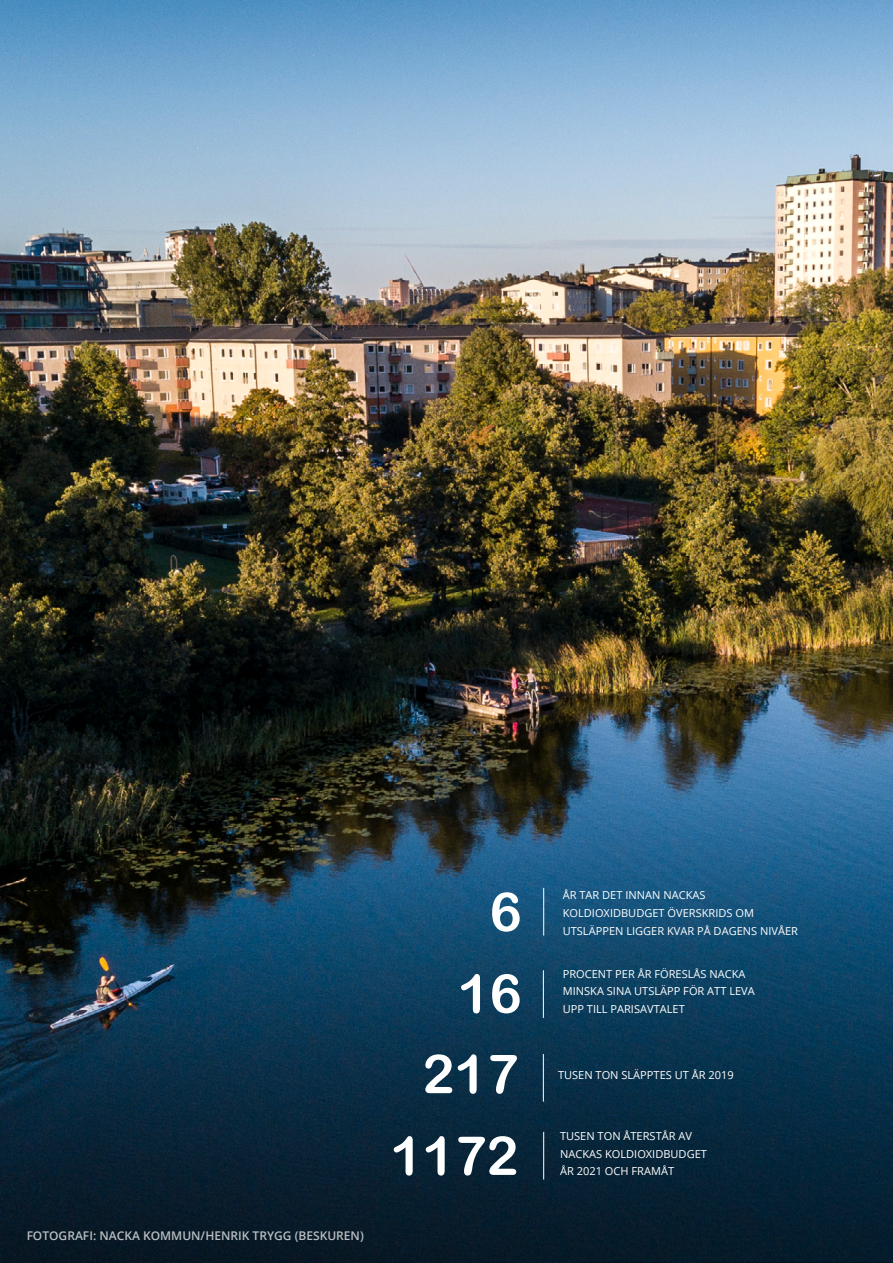
<style>
.page{position:relative;width:893px;height:1263px;background:#fff}
.page>*{position:absolute;margin:0;border:0;box-sizing:border-box;transform-origin:0 0}
.t1{font:53.85px/81.8px "Arial Rounded MT Bold";color:#fff;text-align:center}
.t2{font:600 12px "Open Sans";color:#fff}
.t3{font:11.1px/17.7px "Open Sans";color:#fff}
</style>
<div class="page">
<img style="left:0;top:0;width:893px;height:1262px">
<hr style="left:543px;top:1054px;width:1px;height:47px;background:#fff">
<hr style="left:543px;top:1132px;width:1px;height:47px;background:#fff">
<hr style="left:543px;top:970px;width:1px;height:48px;background:#fff">
<hr style="left:543px;top:888px;width:1px;height:47px;background:#fff">
<p class="t2" style="left:27px;top:1228px;width:339px">FOTOGRAFI: NACKA KOMMUN/HENRIK TRYGG (BESKUREN)</p>
<h1 class="t1" style="left:458px;top:870px;width:65px">6<br>16</h1>
<h1 class="t1" style="left:390px;top:1032px;width:129px">217<br>1172</h1>
<p class="t3" style="left:563px;top:886px;width:237px">ÅR TAR DET INNAN NACKAS<br>KOLDIOXIDBUDGET ÖVERSKRIDS OM<br>UTSLÄPPEN LIGGER KVAR PÅ DAGENS NIVÅER</p>
<p class="t3" style="left:563px;top:964px;width:194px">PROCENT PER ÅR FÖRESLÅS NACKA<br>MINSKA SINA UTSLÄPP FÖR ATT LEVA<br>UPP TILL PARISAVTALET</p>
<p class="t3" style="left:558px;top:1066px;width:177px">TUSEN TON SLÄPPTES UT ÅR 2019</p>
<p class="t3" style="left:560px;top:1127px;width:148px">TUSEN TON ÅTERSTÅR AV<br>NACKAS KOLDIOXIDBUDGET<br>ÅR 2021 OCH FRAMÅT</p>
</div>
